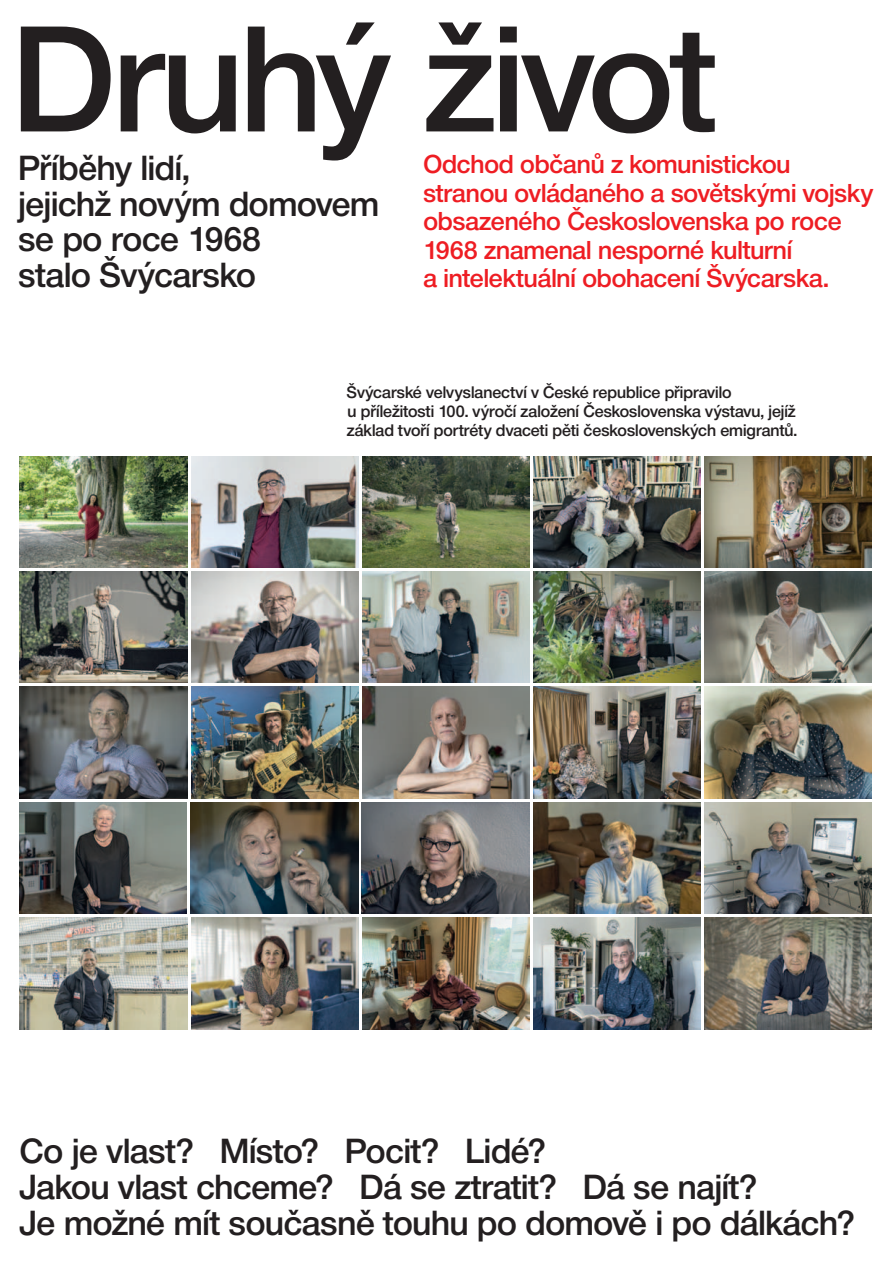
<style>
.page{position:relative;width:893px;height:1263px;background:#fff}
.page>*{position:absolute;margin:0;border:0;box-sizing:border-box;transform-origin:0 0}
.t1{font:157.2px "Nimbus Sans Novus DOT Sem Bol";letter-spacing:-.01em;color:#231f20}
.t2{font:36.45px "Nimbus Sans Novus DOT Sem Bol";letter-spacing:-.005em;color:#231f20}
.t3{font:27px/28.5px "Nimbus Sans Novus DOT Sem Bol";letter-spacing:-.005em;color:#ee1d23}
.t4{font:17.4px/18.9px "Nimbus Sans Novus DOT Sem Bol";color:#231f20}
</style>
<div class="page">
<img style="left:20px;top:456px;width:167px;height:111px">
<img style="left:191px;top:456px;width:167px;height:111px">
<img style="left:362px;top:456px;width:167px;height:111px">
<img style="left:533px;top:456px;width:168px;height:111px">
<img style="left:704px;top:456px;width:168px;height:111px">
<img style="left:20px;top:571px;width:167px;height:112px">
<img style="left:191px;top:571px;width:167px;height:112px">
<img style="left:362px;top:571px;width:167px;height:112px">
<img style="left:533px;top:571px;width:168px;height:112px">
<img style="left:704px;top:571px;width:168px;height:112px">
<img style="left:20px;top:687px;width:167px;height:111px">
<img style="left:191px;top:687px;width:167px;height:111px">
<img style="left:362px;top:687px;width:167px;height:111px">
<img style="left:533px;top:687px;width:168px;height:111px">
<img style="left:704px;top:687px;width:168px;height:111px">
<img style="left:20px;top:802px;width:167px;height:112px">
<img style="left:191px;top:802px;width:167px;height:112px">
<img style="left:362px;top:802px;width:167px;height:112px">
<img style="left:533px;top:802px;width:167px;height:112px">
<img style="left:704px;top:802px;width:168px;height:112px">
<img style="left:20px;top:918px;width:167px;height:111px">
<img style="left:191px;top:918px;width:167px;height:111px">
<img style="left:362px;top:918px;width:167px;height:111px">
<img style="left:533px;top:918px;width:168px;height:111px">
<img style="left:704px;top:918px;width:168px;height:111px">
<p class="t1" style="left:13px;top:-12px;width:705px">Druhý život</p>
<p class="t3" style="left:423px;top:150px;width:451px">Odchod občanů z komunistickou stranou ovládaného a sovětskými vojsky obsazeného Československa po roce 1968 znamenal nesporné kulturní<br>a intelektuální obohacení Švýcarska.</p>
<p class="t2" style="left:18px;top:146px;width:173px">Příběhy lidí,</p>
<p class="t2" style="left:18px;top:182px;width:362px">jejichž novým domovem</p>
<p class="t2" style="left:18px;top:218px;width:244px">se po roce 1968</p>
<p class="t2" style="left:18px;top:254px;width:239px">stalo Švýcarsko</p>
<p class="t4" style="left:347px;top:383px;width:452px">Švýcarské velvyslanectví v České republice připravilo<br>u příležitosti 100. výročí založení Československa výstavu, jejíž základ tvoří portréty dvaceti pěti československých emigrantů.</p>
<p class="t2" style="left:20px;top:1130px;width:527px">Co je vlast? Místo? Pocit? Lidé?</p>
<p class="t2" style="left:20px;top:1165px;width:738px">Jakou vlast chceme? Dá se ztratit? Dá se najít?</p>
<p class="t2" style="left:20px;top:1201px;width:836px">Je možné mít současně touhu po domově i po dálkách?</p>
</div>
